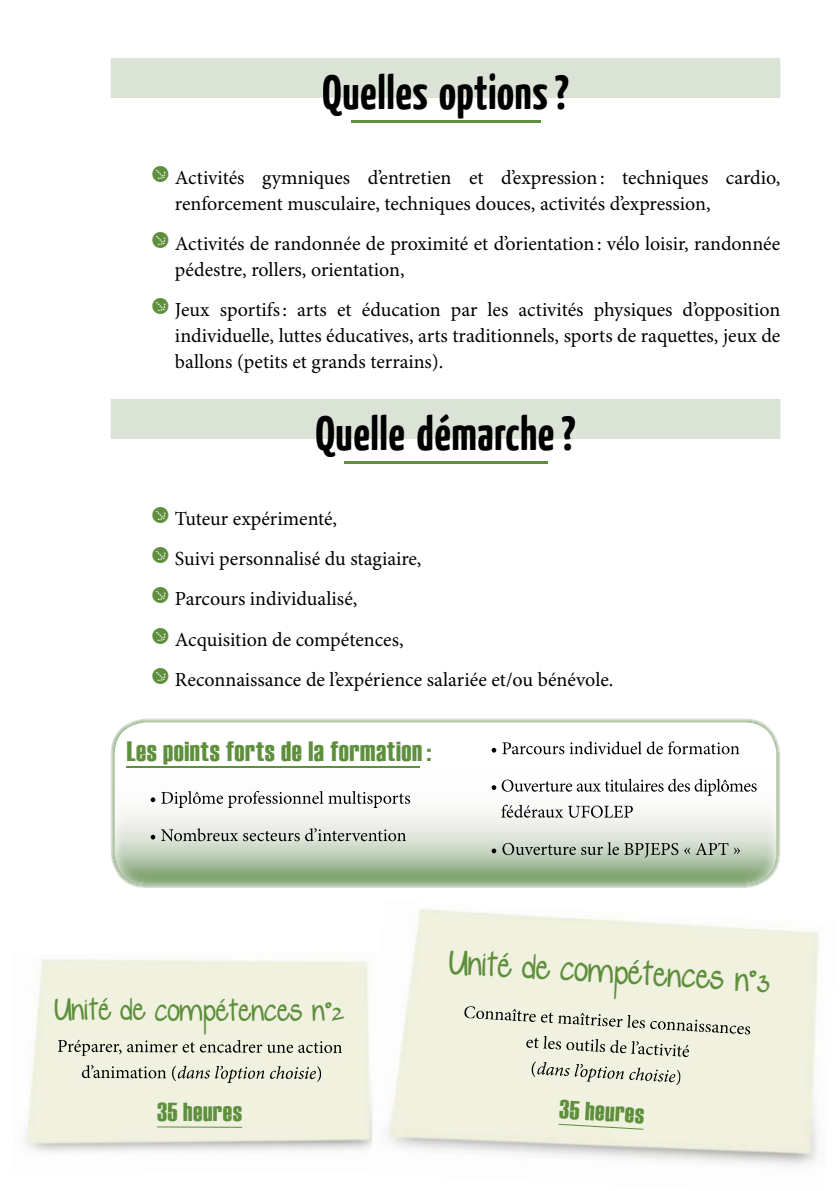
<style>
.page{position:relative;width:840px;height:1191px;background:#fff}
.page>*{position:absolute;margin:0;border:0;box-sizing:border-box;transform-origin:0 0}
.t1{font:700 48px "Yanone Kaffeesatz";letter-spacing:.01em;color:#000}
.t2{font:28px "Haettenschweiler";letter-spacing:.025em;color:#5e8f3c}
.t3{font:26px "Haettenschweiler";letter-spacing:.02em;color:#5e8f3c}
.t4{font:20px/26px "Minion Pro";color:#000}
.t5{font:20px "yelly";color:#5e8f3c}
.t6{font:18px "yelly";letter-spacing:.01em;color:#5e8f3c}
.s1{font-family:"Button Bonus Circle Negative";color:#5e8f3c}
</style>
<div class="page">
<hr style="left:350px;top:121px;width:190px;height:2px;background:#5e8f3c">
<div style="left:111px;top:58px;width:669px;height:40px;background:#dbe3d7"></div>
<hr style="left:343px;top:461px;width:204px;height:2px;background:#5e8f3c">
<div style="left:111px;top:399px;width:669px;height:40px;background:#dbe3d7"></div>
<div style="left:323px;top:74px;width:245px;height:24px;background:#dbe3d7"></div>
<div style="left:316px;top:414px;width:259px;height:25px;background:#dbe3d7"></div>
<img style="left:24px;top:959px;width:346px;height:193px">
<hr style="left:157px;top:1126px;width:85px;height:1px;background:#5e8f3c">
<img style="left:58px;top:1039px;width:284px;height:18px">
<img style="left:77px;top:1065px;width:99px;height:16px">
<img style="left:178px;top:1065px;width:143px;height:18px">
<img style="left:317px;top:1066px;width:4px;height:16px">
<svg style="left:558px;top:1123px;width:85px;height:6px"></svg>
<img style="left:463px;top:1005px;width:287px;height:29px">
<img style="left:521px;top:1034px;width:168px;height:23px">
<img style="left:525px;top:1060px;width:11px;height:17px">
<img style="left:536px;top:1061px;width:139px;height:25px">
<img style="left:675px;top:1069px;width:5px;height:16px">
<img style="left:111px;top:718px;width:669px;height:170px">
<hr style="left:127px;top:766px;width:292px;height:1px;background:#5e8f3c">
<img style="left:150px;top:791px;width:260px;height:17px">
<img style="left:150px;top:828px;width:256px;height:13px">
<img style="left:491px;top:741px;width:248px;height:13px">
<img style="left:491px;top:778px;width:265px;height:18px">
<img style="left:501px;top:804px;width:131px;height:13px">
<img style="left:491px;top:842px;width:248px;height:16px">
<h1 class="t1" style="left:322px;top:61px;width:248px">Quelles options ?</h1>
<p class="t4" style="left:175px;top:165px;width:606px;text-indent:-25px"><span class="s1">F</span> Activités gymniques d’entretien et d’expression : techniques cardio, renforcement musculaire, techniques douces, activités d’expression,</p>
<p class="t4" style="left:175px;top:232px;width:606px;text-indent:-25px"><span class="s1">F</span> Activités de randonnée de proximité et d’orientation : vélo loisir, randonnée pédestre, rollers, orientation,</p>
<p class="t4" style="left:175px;top:298px;width:606px;text-align:justify;text-indent:-25px"><span class="s1">F</span> Jeux sportifs : arts et éducation par les activités physiques d’opposition individuelle, luttes éducatives, arts traditionnels, sports de raquettes, jeux de ballons (petits et grands terrains).</p>
<h1 class="t1" style="left:315px;top:402px;width:261px">Quelle démarche ?</h1>
<p class="t4" style="left:150px;top:499px;width:464px;line-height:40.2px"><span class="s1">F</span> Tuteur expérimenté,<br><span class="s1">F</span> Suivi personnalisé du stagiaire,<br><span class="s1">F</span> Parcours individualisé,<br><span class="s1">F</span> Acquisition de compétences,<br><span class="s1">F</span> Reconnaissance de l’expérience salariée et/ou bénévole.</p>
<h2 class="t2" style="left:127px;top:735px;width:306px">Les points forts de la formation :</h2>
<p class="t6" style="left:55px;top:1004px;width:291px">Unité de compétences n°2</p>
<h3 class="t3" style="left:157px;top:1097px;width:87px">35 heures</h3>
<p class="t5" style="left:449px;top:956px;width:323px;rotate:3deg">Unité de compétences n°3</p>
<h3 class="t3" style="left:559px;top:1094px;width:86px;rotate:3deg">35 heures</h3>
</div>
